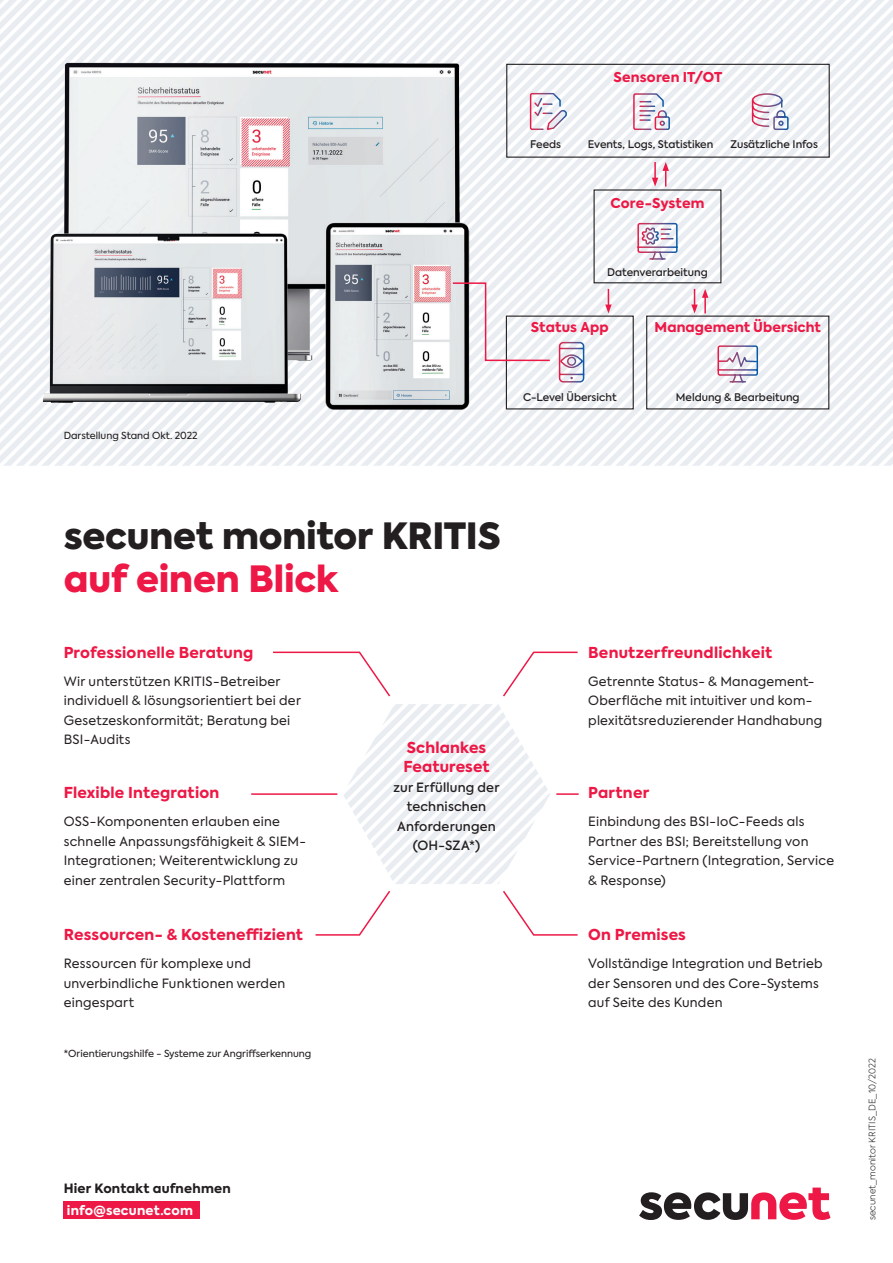
<style>
.page{position:relative;width:893px;height:1263px;background:#fff}
.page>*{position:absolute;margin:0;border:0;box-sizing:border-box;transform-origin:0 0}
.HL_2_Seite{font:900 36px "Axiforma";letter-spacing:-.005em;color:#231f20}
.HL_2_Seite-2{font:900 36px "Axiforma";letter-spacing:-.005em;color:#ed1845}
.Fliesstext_8_5PT{font:800 15px "Axiforma";letter-spacing:.015em;color:#ed1845}
.SL_Axiforma_Fliesste{font:800 15px "Axiforma";letter-spacing:.01em;color:#ed1845}
.SL_Axiforma_Fliesste-2{font:800 13.5px "Axiforma";letter-spacing:.005em;color:#ed1845}
.Fliesstext_8_5PT-2{font:12.75px/19.5px "Axiforma";letter-spacing:.02em;color:#231f20}
.SL_Axiforma_Fliesste-3{font:500 12.75px/19.5px "Axiforma";letter-spacing:.015em;color:#231f20;text-align:center}
.Fliesstext_8_5PT-3{font:800 12.75px "Axiforma";letter-spacing:.02em;color:#231f20}
.Fliesstext_9_5PT{font:800 12.75px "Axiforma";letter-spacing:.015em;color:#fff}
.Tabellen_7_Pt{font:500 10.5px "Axiforma";color:#231f20}
.Bildunterschrift{font:9.75px "Axiforma";color:#231f20}
.Tabellen_7_Pt-2{font:300 9px "Axiforma";letter-spacing:.01em;color:#231f20}
</style>
<div class="page">
<svg style="left:639px;top:1187px;width:191px;height:33px"></svg>
<div style="left:64px;top:1201px;width:136px;height:17px;background:#ed1845"></div>
<svg style="left:503px;top:651px;width:75px;height:46px"></svg>
<svg style="left:273px;top:651px;width:118px;height:46px"></svg>
<svg style="left:315px;top:704px;width:263px;height:232px"></svg>
<hr style="left:556px;top:793px;width:23px;height:2px;background:#ed1845">
<hr style="left:251px;top:793px;width:86px;height:2px;background:#ed1845">
<svg style="left:0;top:0;width:893px;height:466px"></svg>
<p class="Bildunterschrift" style="left:64px;top:429px;width:135px">Darstellung Stand Okt. 2022</p>
<p class="SL_Axiforma_Fliesste-2" style="left:614px;top:68px;width:110px">Sensoren IT/OT</p>
<p class="Tabellen_7_Pt" style="left:530px;top:137px;width:32px">Feeds</p>
<p class="Tabellen_7_Pt" style="left:588px;top:137px;width:127px">Events, Logs, Statistiken</p>
<p class="Tabellen_7_Pt" style="left:731px;top:137px;width:89px">Zusätzliche Infos</p>
<p class="SL_Axiforma_Fliesste-2" style="left:610px;top:194px;width:96px">Core-System</p>
<p class="Tabellen_7_Pt" style="left:607px;top:265px;width:102px">Datenverarbeitung</p>
<p class="SL_Axiforma_Fliesste-2" style="left:531px;top:318px;width:79px">Status App</p>
<p class="Tabellen_7_Pt" style="left:523px;top:391px;width:95px">C-Level Übersicht</p>
<p class="SL_Axiforma_Fliesste-2" style="left:654px;top:318px;width:168px">Management Übersicht</p>
<p class="Tabellen_7_Pt" style="left:676px;top:391px;width:125px">Meldung &amp; Bearbeitung</p>
<p class="HL_2_Seite" style="left:64px;top:510px;width:438px">secunet monitor KRITIS</p>
<p class="HL_2_Seite-2" style="left:64px;top:553px;width:276px">auf einen Blick</p>
<p class="Fliesstext_8_5PT" style="left:64px;top:642px;width:191px">Professionelle Beratung</p>
<p class="Fliesstext_8_5PT-2" style="left:64px;top:671px;width:239px">Wir unterstützen KRITIS-Betreiber individuell &amp; lösungsorientiert bei der<br>Gesetzeskonformität; Beratung bei<br>BSI-Audits</p>
<p class="Fliesstext_8_5PT" style="left:64px;top:782px;width:157px">Flexible Integration</p>
<p class="Fliesstext_8_5PT-2" style="left:64px;top:812px;width:244px">OSS-Komponenten erlauben eine schnelle Anpassungsfähigkeit &amp; SIEM-Integrationen; Weiterentwicklung zu einer zentralen Security-Plattform</p>
<p class="Fliesstext_8_5PT" style="left:64px;top:924px;width:241px">Ressourcen- &amp; Kosteneffizient</p>
<p class="Fliesstext_8_5PT-2" style="left:64px;top:954px;width:223px">Ressourcen für komplexe und unverbindliche Funktionen werden eingespart</p>
<p class="Bildunterschrift" style="left:64px;top:1047px;width:249px">*Orientierungshilfe - Systeme zur Angriffserkennung</p>
<p class="SL_Axiforma_Fliesste" style="left:407px;top:737px;width:81px">Schlankes</p>
<p class="SL_Axiforma_Fliesste" style="left:403px;top:756px;width:88px">Featureset</p>
<p class="SL_Axiforma_Fliesste-3" style="left:394px;top:778px;width:107px">zur Erfüllung der technischen<br>Anforderungen</p>
<p class="SL_Axiforma_Fliesste-3" style="left:413px;top:836px;width:69px">(OH-SZA*)</p>
<p class="Fliesstext_8_5PT" style="left:588px;top:642px;width:185px">Benutzerfreundlichkeit</p>
<p class="Fliesstext_8_5PT-2" style="left:588px;top:671px;width:236px">Getrennte Status- &amp; Management-<br>Oberfläche mit intuitiver und kom&shy;plexitätsreduzierender Handhabung</p>
<p class="Fliesstext_8_5PT" style="left:588px;top:782px;width:62px">Partner</p>
<p class="Fliesstext_8_5PT-2" style="left:588px;top:812px;width:247px">Einbindung des BSI-IoC-Feeds als<br>Partner des BSI; Bereitstellung von<br>Service-Partnern (Integration, Service &amp; Response)</p>
<p class="Fliesstext_8_5PT" style="left:588px;top:924px;width:99px">On Premises</p>
<p class="Fliesstext_8_5PT-2" style="left:588px;top:954px;width:236px">Vollständige Integration und Betrieb der Sensoren und des Core-Systems auf Seite des Kunden</p>
<p class="Fliesstext_8_5PT-3" style="left:64px;top:1179px;width:168px">Hier Kontakt aufnehmen</p>
<p class="Fliesstext_9_5PT" style="left:67px;top:1201px;width:128px">info@secunet.com</p>
<p class="Tabellen_7_Pt-2" style="left:866px;top:1220px;width:164px;rotate:-90deg">secunet_monitor KRITIS_DE_10/2022</p>
</div>
